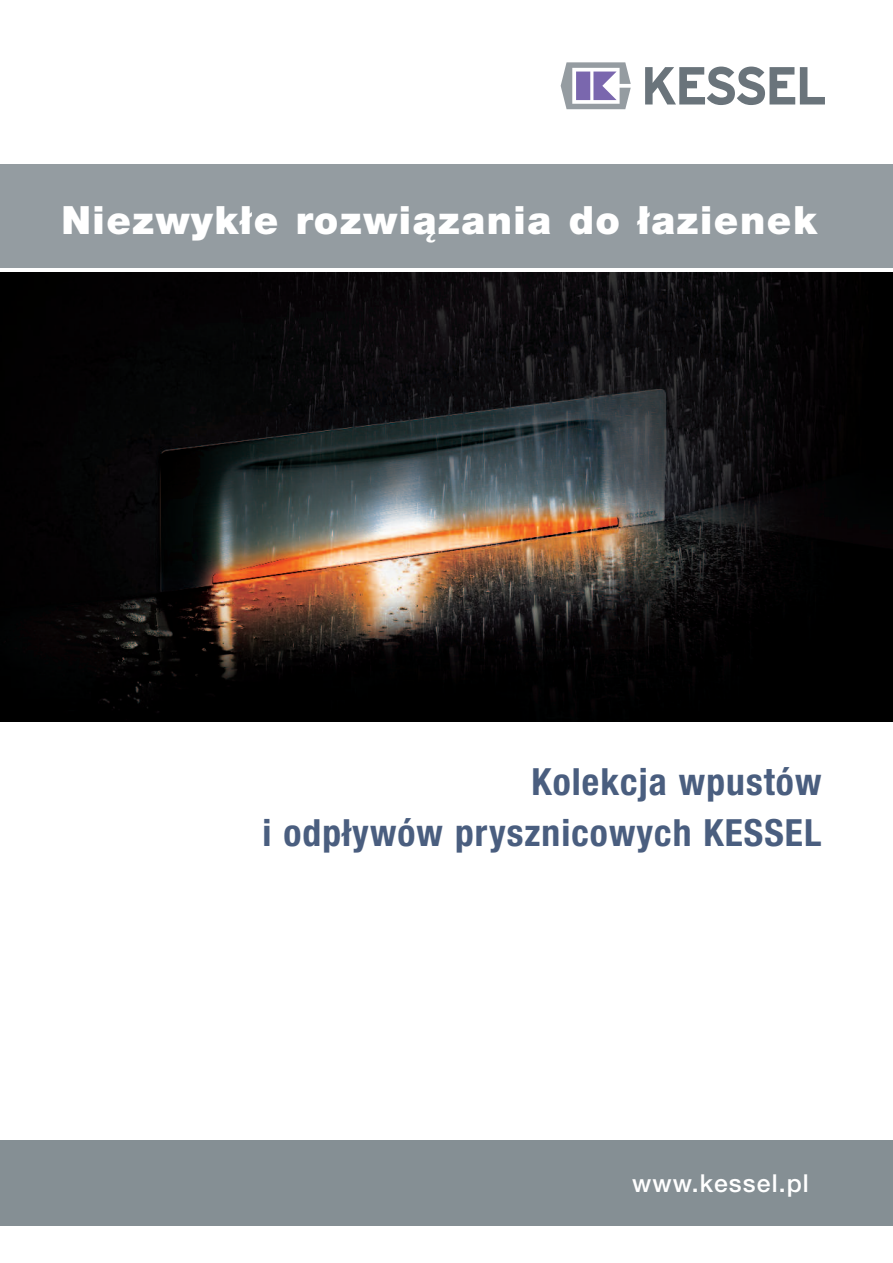
<style>
.page{position:relative;width:893px;height:1263px;background:#fff}
.page>*{position:absolute;margin:0;border:0;box-sizing:border-box;transform-origin:0 0}
.t1{font:900 39px "Helvetica Neue LT Std";letter-spacing:.04em;color:#fff}
.t2{font:700 condensed 37.5px/51px "Helvetica Neue";letter-spacing:.03em;color:#4a5e7f;text-align:right}
.t3{font:500 24.75px "Helvetica Neue";letter-spacing:.045em;color:#fff}
</style>
<div class="page">
<hr style="left:0;top:721px;width:1px;height:420px;background:#848587">
<svg style="left:645px;top:67px;width:180px;height:38px"></svg>
<svg style="left:561px;top:62px;width:70px;height:47px"></svg>
<img style="left:0;top:273px;width:893px;height:448px">
<div style="left:0;top:1141px;width:893px;height:85px;background:#858f94"></div>
<div style="left:0;top:165px;width:893px;height:103px;background:#949ca1"></div>
<p class="t1" style="left:61px;top:206px;width:757px">Niezwykłe rozwiązania do łazienek</p>
<p class="t2" style="left:262px;top:759px;width:560px">Kolekcja wpustów<br>i odpływów prysznicowych KESSEL</p>
<p class="t3" style="left:632px;top:1174px;width:178px">www.kessel.pl</p>
</div>
